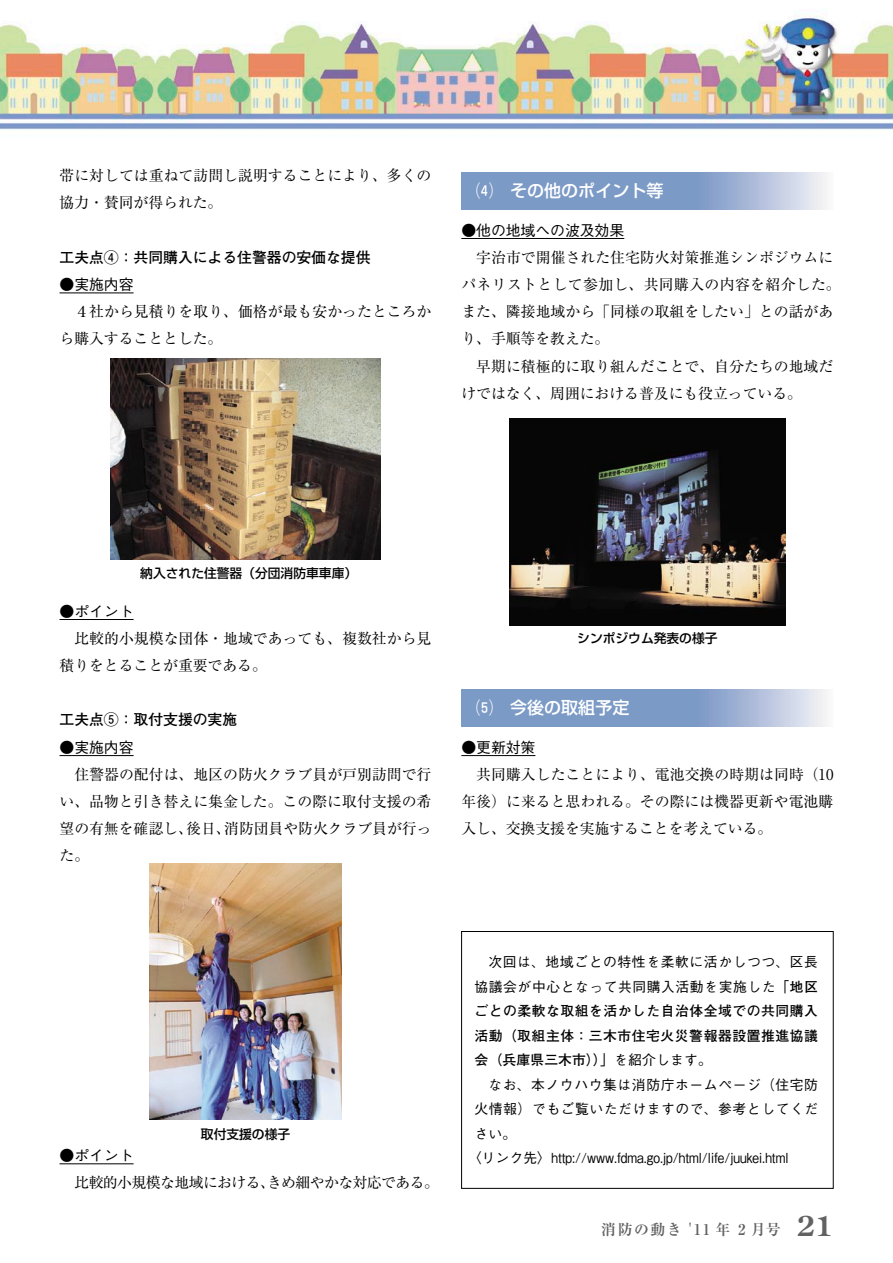
<style>
.page{position:relative;width:893px;height:1263px;background:#fff}
.page>*{position:absolute;margin:0;border:0;box-sizing:border-box;transform-origin:0 0}
.t1{font:500 16.95px "Shin Go Pro";color:#fff}
.t2{font:14.85px/27.2px "Ryumin Pro";color:#000}
.t3{font:500 14.85px "Gothic BBB Pro";letter-spacing:-.005em;color:#000}
.t4{font:700 14.85px "Futo Go B101 Pro";letter-spacing:-.005em;color:#000}
.t5{font:14.85px "Ryumin Pro";letter-spacing:-.04em;color:#000}
.t6{font:700 14.85px "Ryumin Pro";letter-spacing:.1em;color:#626262}
.t7{font:500 13.8px/24.5px "Gothic BBB Pro";letter-spacing:.04em;color:#000;text-align:right}
.t8{font:700 13.8px/24.5px "Futo Go B101 Pro";letter-spacing:.035em;color:#000;text-align:justify}
.t9{font:500 13.8px "Gothic BBB Pro";color:#000}
.t10{font:500 12.75px "Shin Go Pro";color:#000}
.s1{font-family:"Futo Go B101 Pro";font-weight:700}
.s2{font-family:"Gothic BBB Pro";font-weight:500}
.s3{font-family:"Century Old Style";font-size:27.6px}
</style>
<div class="page">
<img style="left:0;top:15px;width:893px;height:115px">
<hr style="left:60px;top:293px;width:74px;height:1px;background:#000">
<hr style="left:60px;top:619px;width:74px;height:1px;background:#000">
<hr style="left:60px;top:755px;width:74px;height:1px;background:#000">
<hr style="left:60px;top:1163px;width:74px;height:1px;background:#000">
<hr style="left:461px;top:238px;width:163px;height:1px;background:#000">
<hr style="left:461px;top:755px;width:74px;height:1px;background:#000">
<svg style="left:461px;top:173px;width:366px;height:36px;background:#8fa8ce"></svg>
<svg style="left:461px;top:690px;width:366px;height:36px;background:#8fa8ce"></svg>
<div style="left:461px;top:931px;width:372px;height:257px;border:1px solid #000"></div>
<img style="left:110px;top:358px;width:271px;height:202px">
<img style="left:150px;top:863px;width:191px;height:257px">
<img style="left:509px;top:418px;width:276px;height:207px">
<p class="t2" style="left:60px;top:161px;width:373px">帯に対しては重ねて訪問し説明することにより、多くの協力・賛同が得られた。</p>
<p class="t4" style="left:60px;top:245px;width:313px">工夫点④：共同購入による住警器の安価な提供</p>
<p class="t3" style="left:60px;top:272px;width:76px">●実施内容</p>
<p class="t2" style="left:60px;top:297px;width:373px;text-indent:15px">４社から見積りを取り、価格が最も安かったところから購入することとした。</p>
<p class="t1" style="left:476px;top:176px;width:189px">⑷ その他のポイント等</p>
<p class="t3" style="left:461px;top:218px;width:164px">●他の地域への波及効果</p>
<p class="t2" style="left:461px;top:243px;width:381px;text-indent:15px">宇治市で開催された住宅防火対策推進シンポジウムにパネリストとして参加し、共同購入の内容を紹介した。また、隣接地域から「同様の取組をしたい」との話があり、手順等を教えた。</p>
<p class="t2" style="left:461px;top:351px;width:373px;text-indent:15px">早期に積極的に取り組んだことで、自分たちの地域だけではなく、周囲における普及にも役立っている。</p>
<p class="t10" style="left:140px;top:562px;width:218px">納入された住警器（分団消防車車庫）</p>
<p class="t3" style="left:60px;top:599px;width:76px">●ポイント</p>
<p class="t2" style="left:60px;top:624px;width:373px;text-indent:15px">比較的小規模な団体・地域であっても、複数社から見積りをとることが重要である。</p>
<p class="t4" style="left:60px;top:708px;width:179px">工夫点⑤：取付支援の実施</p>
<p class="t3" style="left:60px;top:735px;width:76px">●実施内容</p>
<p class="t2" style="left:60px;top:760px;width:374px;text-align:justify;text-indent:15px">住警器の配付は、地区の防火クラブ員が戸別訪問で行い、品物と引き替えに集金した。この際に取付支援の希望の有無を確認し、後日、消防団員や防火クラブ員が行った。</p>
<p class="t10" style="left:577px;top:628px;width:142px">シンポジウム発表の様子</p>
<p class="t1" style="left:476px;top:693px;width:155px">⑸ 今後の取組予定</p>
<p class="t3" style="left:461px;top:735px;width:76px">●更新対策</p>
<p class="t2" style="left:461px;top:760px;width:374px;text-align:justify;text-indent:15px">共同購入したことにより、電池交換の時期は同時（10年後）に来ると思われる。その際には機器更新や電池購入し、交換支援を実施することを考えている。</p>
<p class="t10" style="left:201px;top:1123px;width:91px">取付支援の様子</p>
<p class="t3" style="left:60px;top:1143px;width:76px">●ポイント</p>
<p class="t5" style="left:74px;top:1171px;width:366px">比較的小規模な地域における、きめ細やかな対応である。</p>
<p class="t7" style="left:475px;top:948px;width:345px">次回は、地域ごとの特性を柔軟に活かしつつ、区長協議会が中心となって共同購入活動を実施した<span class="s1">「地区</span></p>
<p class="t8" style="left:475px;top:997px;width:345px">ごとの柔軟な取組を活かした自治体全域での共同購入活動（取組主体：三木市住宅火災警報器設置推進協議会（兵庫県三木市））」<span class="s2">を紹介します。</span></p>
<p class="t7" style="left:488px;top:1070px;width:331px">なお、本ノウハウ集は消防庁ホームページ（住宅防</p>
<p class="t7" style="left:475px;top:1095px;width:345px">火情報）でもご覧いただけますので、参考としてくだ</p>
<p class="t7" style="left:475px;top:1119px;width:43px">さい。</p>
<p class="t9" style="left:468px;top:1147px;width:322px">〈リンク先〉http://www.fdma.go.jp/html/life/juukei.html</p>
<p class="t6" style="left:601px;top:1218px;width:234px">消防の動き '11 年 2 月号 <span class="s3">21</span></p>
</div>
